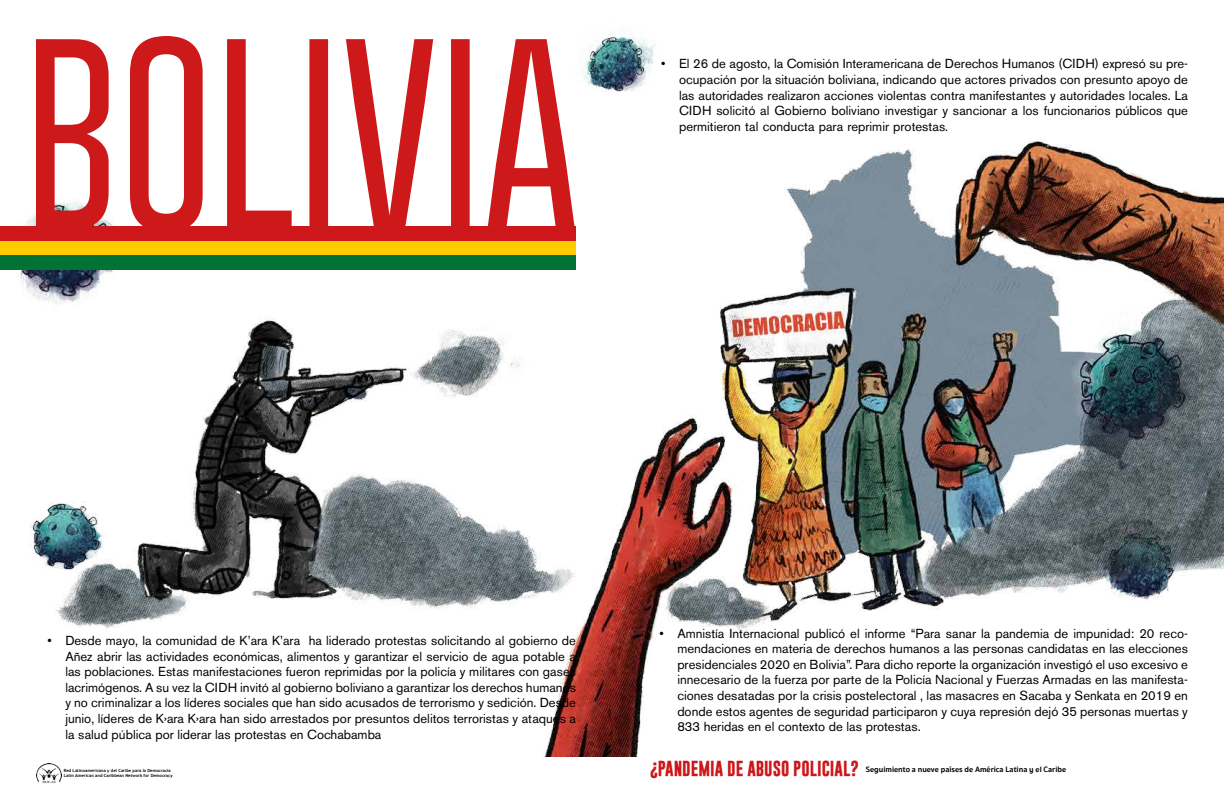
<style>
.page{position:relative;width:1224px;height:792px;background:#fff}
.page>*{position:absolute;margin:0;border:0;box-sizing:border-box;transform-origin:0 0}
.t1{font:13px/15.6px "Akzidenz Grotesk BE";color:#000;text-align:justify}
.t2{font:700 8px "Sukhumvit Set";color:#000}
.t3{font:700 4.3px/5.1px "Trebuchet MS";color:#000}
.s1{font-family:"Gobold";font-size:15.7px;color:#cd171a}
</style>
<div class="page">
<img style="left:36px;top:763px;width:25px;height:20px">
<img style="left:18px;top:35px;width:1206px;height:722px">
<div style="left:0;top:226px;width:576px;height:15px;background:#cd171a"></div>
<div style="left:0;top:241px;width:576px;height:14px;background:#fc0"></div>
<div style="left:0;top:255px;width:576px;height:15px;background:#007234"></div>
<svg style="left:36px;top:36px;width:539px;height:190px"></svg>
<p class="t1" style="left:679px;top:56px;width:511px;text-indent:-18px">• El 26 de agosto, la Comisión Interamericana de Derechos Humanos (CIDH) expresó su pre&shy;ocupación por la situación boliviana, indicando que actores privados con presunto apoyo de las autoridades realizaron acciones violentas contra manifestantes y autoridades locales. La CIDH solicitó al Gobierno boliviano investigar y sancionar a los funcionarios públicos que permitieron tal conducta para reprimir protestas.</p>
<p class="t1" style="left:65px;top:633px;width:512px;text-indent:-18px">• Desde mayo, la comunidad de K’ara K’ara ha liderado protestas solicitando al gobierno de Añez abrir las actividades económicas, alimentos y garantizar el servicio de agua potable a las poblaciones. Estas manifestaciones fueron reprimidas por la policía y militares con gases lacrimógenos. A su vez la CIDH invitó al gobierno boliviano a garantizar los derechos humanos y no criminalizar a los líderes sociales que han sido acusados de terrorismo y sedición. Desde junio, líderes de K›ara K›ara han sido arrestados por presuntos delitos terroristas y ataques a la salud pública por liderar las protestas en Cochabamba</p>
<p class="t1" style="left:677px;top:625px;width:512px;text-indent:-18px">• Amnistía Internacional publicó el informe “Para sanar la pandemia de impunidad: 20 reco&shy;mendaciones en materia de derechos humanos a las personas candidatas en las elecciones presidenciales 2020 en Bolivia”. Para dicho reporte la organización investigó el uso excesivo e innecesario de la fuerza por parte de la Policía Nacional y Fuerzas Armadas en las manifesta&shy;ciones desatadas por la crisis postelectoral , las masacres en Sacaba y Senkata en 2019 en donde estos agentes de seguridad participaron y cuya represión dejó 35 personas muertas y 833 heridas en el contexto de las protestas.</p>
<p class="t3" style="left:64px;top:768px;width:110px">Red Latinoamericana y del Caribe para la Democracia<br>Latin American and Caribbean Network for Democracy</p>
<p class="t2" style="left:650px;top:764px;width:418px"><span class="s1">¿PANDEMIA DE ABUSO POLICIAL?</span> Seguimiento a nueve países de América Latina y el Caribe</p>
</div>
